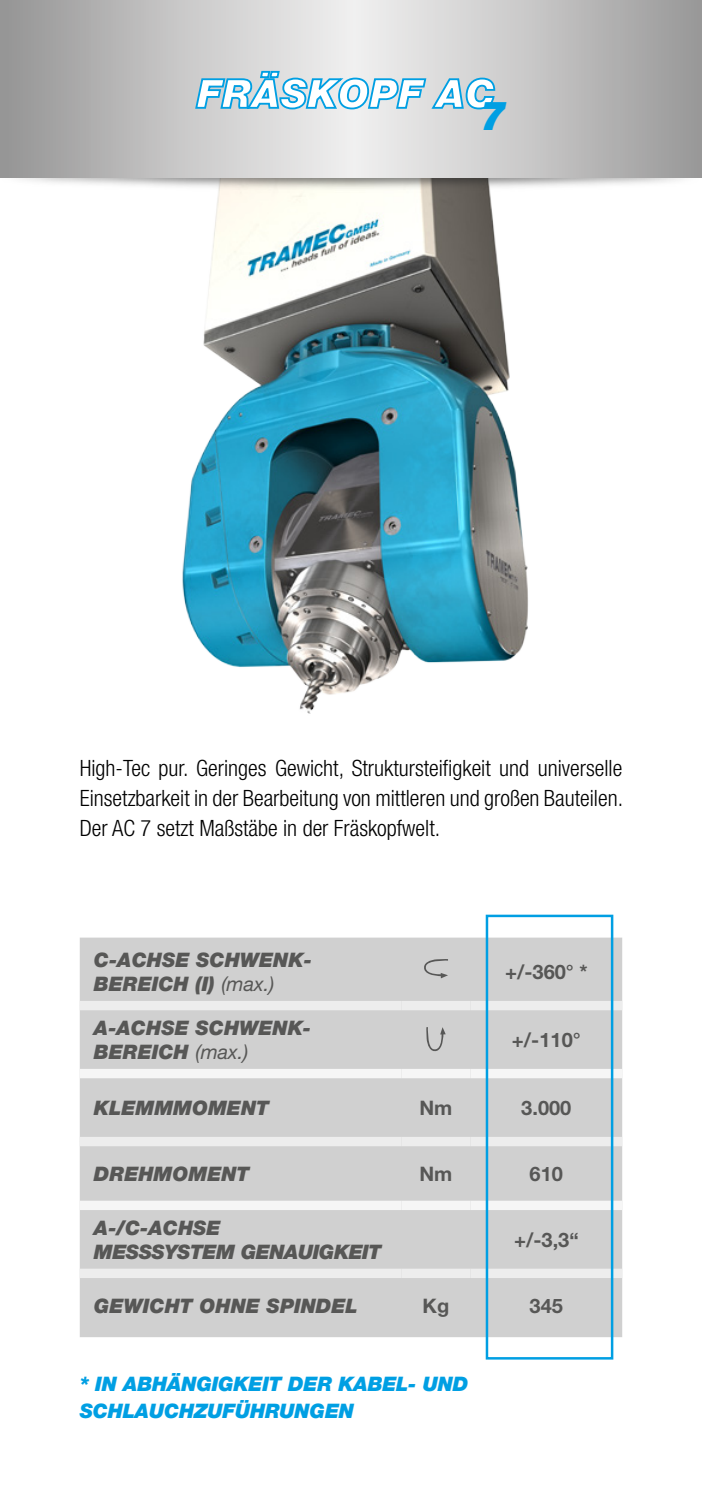
<style>
.page{position:relative;width:702px;height:1489px;background:#fff}
.page>*{position:absolute;margin:0;border:0;box-sizing:border-box;transform-origin:0 0}
.t1{font:italic 900 40px "Helvetica Neue LT";color:#009fe3}
.t2{font:300 condensed 22.5px/30px "Helvetica Neue LT";color:#000;text-align:justify}
.t3{font:italic 900 20px/24px "Helvetica Neue LT";color:#575756}
.t4{font:italic 900 20px/27.5px "Helvetica Neue LT";letter-spacing:-.01em;color:#009fe3}
.t5{font:700 20px "Helvetica Neue LT";color:#575756}
.t6{font:italic 900 20px/24px "Helvetica Neue LT";letter-spacing:-.025em;color:#575756}
.s1{font-weight:400}
</style>
<div class="page">
<img style="left:182px;top:193px;width:346px;height:521px">
<img style="left:1px;top:177px;width:701px;height:16px">
<svg style="left:0;top:0;width:701px;height:177px;background:#c1c1c1"></svg>
<svg style="left:194px;top:55px;width:302px;height:55px"></svg>
<div style="left:80px;top:937px;width:542px;height:399px;background:#d0d0d0"></div>
<div style="left:80px;top:1000px;width:321px;height:10px;background:#ededed"></div>
<div style="left:401px;top:1000px;width:69px;height:10px;background:#ededed"></div>
<div style="left:470px;top:1000px;width:152px;height:10px;background:#ededed"></div>
<div style="left:80px;top:1136px;width:321px;height:10px;background:#ededed"></div>
<div style="left:401px;top:1136px;width:69px;height:10px;background:#ededed"></div>
<div style="left:470px;top:1136px;width:152px;height:10px;background:#ededed"></div>
<div style="left:80px;top:1268px;width:321px;height:9px;background:#ededed"></div>
<div style="left:401px;top:1268px;width:69px;height:9px;background:#ededed"></div>
<div style="left:470px;top:1268px;width:152px;height:9px;background:#ededed"></div>
<div style="left:80px;top:1068px;width:321px;height:10px;background:#f6f6f6"></div>
<div style="left:401px;top:1068px;width:69px;height:10px;background:#f6f6f6"></div>
<div style="left:470px;top:1068px;width:152px;height:10px;background:#f6f6f6"></div>
<div style="left:80px;top:1200px;width:321px;height:9px;background:#f6f6f6"></div>
<div style="left:401px;top:1200px;width:69px;height:9px;background:#f6f6f6"></div>
<div style="left:470px;top:1200px;width:152px;height:9px;background:#f6f6f6"></div>
<svg style="left:422px;top:958px;width:26px;height:20px"></svg>
<svg style="left:426px;top:1027px;width:19px;height:25px"></svg>
<img style="left:0;top:162px;width:1px;height:31px">
<hr style="left:701px;top:0;width:1px;height:177px;background:#989898">
<div style="left:485px;top:914px;width:128px;height:445px;border:2px solid #009fe3"></div>
<p class="t1" style="left:480px;top:91px;width:28px">7</p>
<p class="t2" style="left:80px;top:753px;width:545px">High-Tec pur. Geringes Gewicht, Struktursteifigkeit und universelle Einsetzbarkeit in der Bearbeitung von mittleren und großen Bauteilen.<br>Der AC 7 setzt Maßstäbe in der Fräskopfwelt.</p>
<p class="t3" style="left:94px;top:947px;width:219px">C-ACHSE SCHWENK-<br>BEREICH (I) <span class="s1">(max.)</span></p>
<p class="t3" style="left:94px;top:1015px;width:219px">A-ACHSE SCHWENK-<br>BEREICH <span class="s1">(max.)</span></p>
<p class="t5" style="left:505px;top:959px;width:84px">+/-360° *</p>
<p class="t5" style="left:512px;top:1027px;width:70px">+/-110°</p>
<p class="t3" style="left:94px;top:1095px;width:177px">KLEMMMOMENT</p>
<p class="t5" style="left:419px;top:1095px;width:34px">Nm</p>
<p class="t5" style="left:521px;top:1095px;width:52px">3.000</p>
<p class="t3" style="left:94px;top:1161px;width:157px">DREHMOMENT</p>
<p class="t5" style="left:419px;top:1161px;width:34px">Nm</p>
<p class="t5" style="left:529px;top:1161px;width:35px">610</p>
<p class="t6" style="left:94px;top:1215px;width:289px">A-/C-ACHSE<br>MESSSYSTEM GENAUIGKEIT</p>
<p class="t5" style="left:514px;top:1227px;width:66px">+/-3,3“</p>
<p class="t3" style="left:94px;top:1293px;width:265px">GEWICHT OHNE SPINDEL</p>
<p class="t5" style="left:422px;top:1293px;width:28px">Kg</p>
<p class="t5" style="left:529px;top:1293px;width:35px">345</p>
<p class="t4" style="left:80px;top:1369px;width:390px">* IN ABHÄNGIGKEIT DER KABEL- UND<br>SCHLAUCHZUFÜHRUNGEN</p>
</div>
